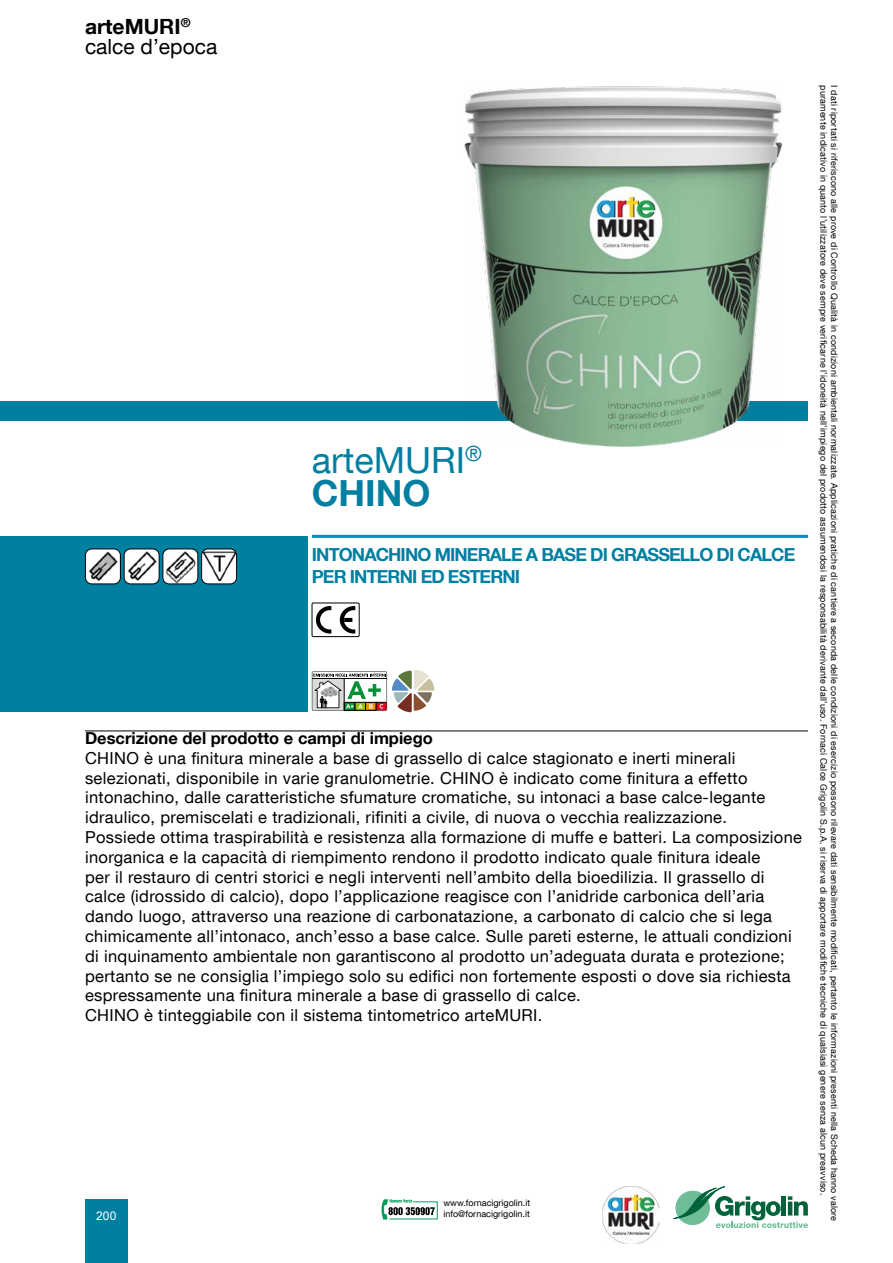
<style>
.page{position:relative;width:893px;height:1263px;background:#fff}
.page>*{position:absolute;margin:0;border:0;box-sizing:border-box;transform-origin:0 0}
.t1{font:36px/33px "Helvetica Neue LT Com";color:#007fa1}
.t2{font:21px/19.5px "Helvetica Neue LT Com";color:#000}
.t3{font:700 18px/21.6px "Helvetica Neue LT Com";letter-spacing:-.05em;color:#007fa1}
.t4{font:16.5px/19.8px "Helvetica Neue LT Com";letter-spacing:.02em;color:#000}
.t5{font:700 16.5px "Helvetica Neue LT Com";color:#000}
.t6{font:12px "Arial";color:#fff}
.t7{font:9px "Helvetica Neue LT Com";letter-spacing:.02em;color:#000}
.t8{font:9px "Helvetica Neue LT Com";color:#000}
.s1{font-weight:700}
</style>
<div class="page">
<svg style="left:673px;top:1186px;width:135px;height:42px"></svg>
<div style="left:85px;top:1199px;width:43px;height:64px;background:#007fa1"></div>
<img style="left:603px;top:1186px;width:57px;height:58px">
<svg style="left:381px;top:1199px;width:57px;height:20px"></svg>
<div style="left:0;top:401px;width:808px;height:19px;background:#007fa1"></div>
<div style="left:0;top:536px;width:307px;height:176px;background:#007fa1"></div>
<img style="left:85px;top:549px;width:34px;height:34px">
<div style="left:85px;top:549px;width:36px;height:35px;border:1px solid #000;border-radius:6px"></div>
<img style="left:124px;top:549px;width:35px;height:34px">
<div style="left:124px;top:549px;width:35px;height:35px;border:1px solid #000;border-radius:6px"></div>
<img style="left:163px;top:549px;width:34px;height:34px">
<div style="left:163px;top:549px;width:35px;height:35px;border:1px solid #000;border-radius:6px"></div>
<svg style="left:202px;top:549px;width:35px;height:35px"></svg>
<img style="left:203px;top:552px;width:32px;height:29px">
<div style="left:201px;top:549px;width:36px;height:35px;border:1px solid #000;border-radius:6px"></div>
<hr style="left:85px;top:731px;width:723px;height:1px;background:#000">
<img style="left:463px;top:86px;width:320px;height:361px">
<hr style="left:312px;top:535px;width:496px;height:3px;background:#008bcb">
<svg style="left:312px;top:670px;width:122px;height:42px"></svg>
<div style="left:312px;top:603px;width:47px;height:34px;border:1px solid #000"></div>
<svg style="left:316px;top:606px;width:15px;height:27px"></svg>
<svg style="left:340px;top:606px;width:15px;height:27px"></svg>
<p class="t2" style="left:85px;top:16px;width:134px"><span class="s1">arteMURI</span><sup>® </sup>calce d’epoca</p>
<h1 class="t1" style="left:312px;top:442px;width:172px">arteMURI<sup>®<br></sup><span class="s1">CHINO</span></h1>
<p class="t3" style="left:312px;top:544px;width:485px">INTONACHINO MINERALE A BASE DI GRASSELLO DI CALCE<br>PER INTERNI ED ESTERNI</p>
<p class="t5" style="left:85px;top:727px;width:349px">Descrizione del prodotto e campi di impiego</p>
<p class="t4" style="left:85px;top:747px;width:719px">CHINO è una finitura minerale a base di grassello di calce stagionato e inerti minerali selezionati, disponibile in varie granulometrie. CHINO è indicato come finitura a effetto intonachino, dalle caratteristiche sfumature cromatiche, su intonaci a base calce-legante idraulico, premiscelati e tradizionali, rifiniti a civile, di nuova o vecchia realizzazione.<br>Possiede ottima traspirabilità e resistenza alla formazione di muffe e batteri. La composizione inorganica e la capacità di riempimento rendono il prodotto indicato quale finitura ideale<br>per il restauro di centri storici e negli interventi nell’ambito della bioedilizia. Il grassello di calce (idrossido di calcio), dopo l’applicazione reagisce con l’anidride carbonica dell’aria dando luogo, attraverso una reazione di carbonatazione, a carbonato di calcio che si lega chimicamente all’intonaco, anch’esso a base calce. Sulle pareti esterne, le attuali condizioni di inquinamento ambientale non garantiscono al prodotto un’adeguata durata e protezione; pertanto se ne consiglia l’impiego solo su edifici non fortemente esposti o dove sia richiesta espressamente una finitura minerale a base di grassello di calce.<br>CHINO è tinteggiabile con il sistema tintometrico arteMURI.</p>
<p class="t8" style="left:443px;top:1197px;width:88px">www.fornacigrigolin.it</p>
<p class="t6" style="left:96px;top:1207px;width:22px">200</p>
<p class="t8" style="left:443px;top:1208px;width:88px">info@fornacigrigolin.it</p>
<p class="t7" style="left:829px;top:85px;width:1112px;rotate:90deg">puramente indicativo in quanto l’utilizzatore deve sempre verificarne l’idoneità nell’impiego del prodotto assumendosi la responsabilità derivante dall’uso. Fornaci Calce Grigolin S.p.A. si riserva di apportare modifiche tecniche di qualsiasi genere senza alcun preavviso.</p>
<p class="t7" style="left:840px;top:85px;width:1138px;rotate:90deg">I dati riportati si riferiscono alle prove di Controllo Qualità in condizioni ambientali normalizzate. Applicazioni pratiche di cantiere a seconda delle condizioni di esercizio possono rilevare dati sensibilmente modificati, pertanto le informazioni presenti nella Scheda hanno valore</p>
</div>
